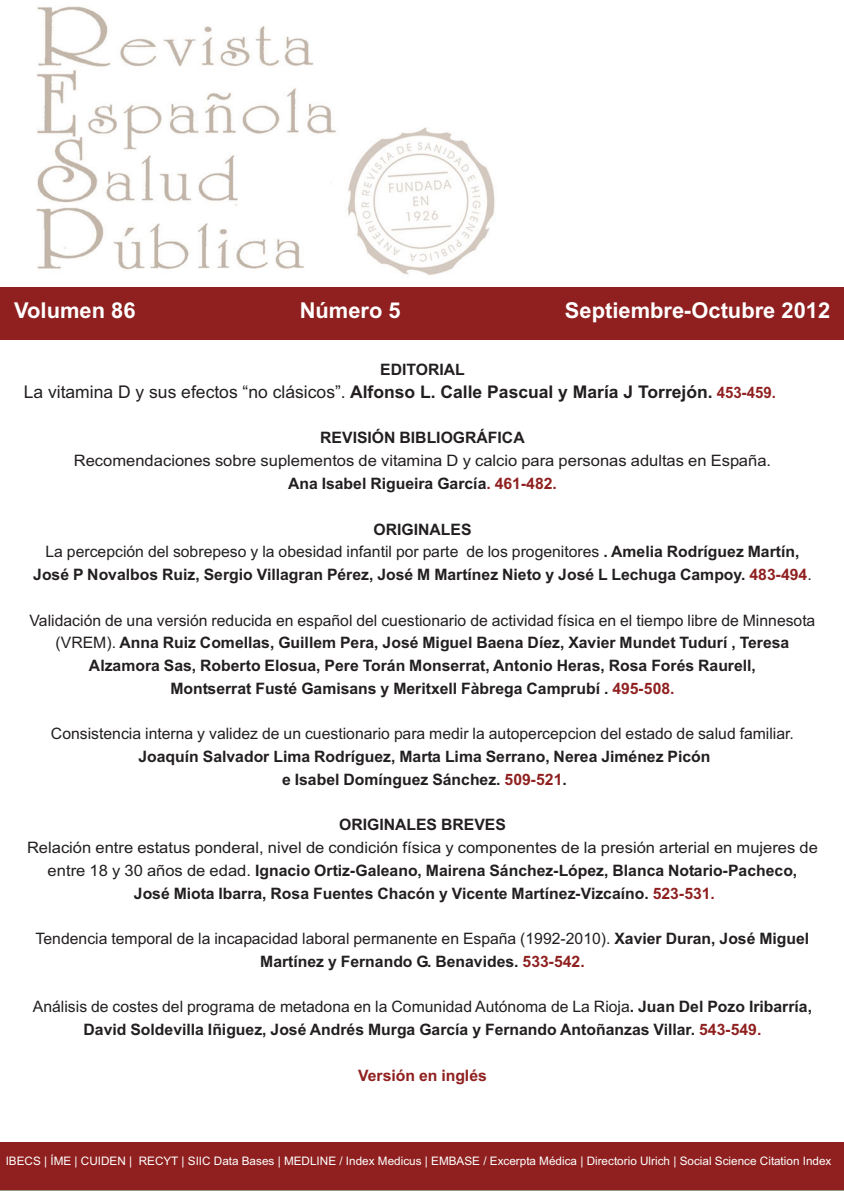
<style>
.page{position:relative;width:844px;height:1191px;background:#fff}
.page>*{position:absolute;margin:0;border:0;box-sizing:border-box;transform-origin:0 0}
.t1{font:700 21.88px "Arial";color:#fff}
.t2{font:700 17.5px "Arial";color:#231f20}
.t3{font:700 15.75px/22.8px "Arial";color:#231f20;text-align:center}
.t4{font:15.75px/22.8px "Arial";color:#231f20;text-align:center}
.t5{font:15.75px/22.8px "Arial";color:#231f20;text-align:center;scale:1.05 1}
.t6{font:700 15.75px "Arial";color:#8f201f}
.t7{font:11.72px "Arial";color:#fff}
.s1{font-weight:400}
.s2{font-size:15.75px;color:#8f201f}
.s3{font-weight:700}
.s4{font-weight:700;color:#8f201f}
.s5{color:#8f201f}
</style>
<div class="page">
<img style="left:36px;top:6px;width:459px;height:270px">
<div style="left:0;top:1143px;width:843px;height:48px;background:#99978d"></div>
<div style="left:0;top:1142px;width:843px;height:48px;background:#8f201f"></div>
<div style="left:0;top:287px;width:843px;height:52px;background:#8f201f"></div>
<h1 class="t1" style="left:14px;top:298px;width:123px">Volumen 86</h1>
<h1 class="t1" style="left:300px;top:298px;width:102px">Número 5</h1>
<h1 class="t1" style="left:565px;top:298px;width:267px">Septiembre-Octubre 2012</h1>
<p class="t3" style="left:380px;top:358px;width:86px">EDITORIAL</p>
<p class="t2" style="left:24px;top:382px;width:753px"><span class="s1">La vitamina D y sus efectos “no clásicos”.</span> Alfonso L. Calle Pascual y María J Torrejón. <span class="s2">453-459.</span></p>
<p class="t3" style="left:320px;top:427px;width:206px">REVISIÓN BIBLIOGRÁFICA</p>
<p class="t5" style="left:74px;top:449px;width:665px">Recomendaciones sobre suplementos de vitamina D y calcio para personas adultas en España.<br><span class="s3">Ana Isabel Rigueira García</span><span class="s4">. 461-482.</span></p>
<p class="t3" style="left:33px;top:518px;width:779px">ORIGINALES<br><span class="s1">La percepción del sobrepeso y la obesidad infantil por parte de los progenitores</span> . Amelia Rodríguez Martín,<br>José P Novalbos Ruiz, Sergio Villagran Pérez, José M Martínez Nieto y José L Lechuga Campoy. <span class="s5">483-494</span><span class="s1">.</span></p>
<p class="t3" style="left:30px;top:609px;width:787px"><span class="s1">Validación de una versión reducida en español del cuestionario de actividad física en el tiempo libre de Minnesota (VREM).</span> Anna Ruiz Comellas, Guillem Pera, José Miguel Baena Díez, Xavier Mundet Tudurí , Teresa Alzamora Sas, Roberto Elosua, Pere Torán Monserrat, Antonio Heras, Rosa Forés Raurell,<br>Montserrat Fusté Gamisans y Meritxell Fàbrega Camprubí . <span class="s5">495-508.</span></p>
<p class="t4" style="left:51px;top:722px;width:744px">Consistencia interna y validez de un cuestionario para medir la autopercepcion del estado de salud familiar.</p>
<p class="t3" style="left:138px;top:745px;width:573px">Joaquín Salvador Lima Rodríguez, Marta Lima Serrano, Nerea Jiménez Picón e Isabel Domínguez Sánchez. <span class="s5">509-521</span>.</p>
<p class="t3" style="left:339px;top:813px;width:168px">ORIGINALES BREVES</p>
<p class="t3" style="left:27px;top:836px;width:792px"><span class="s1">Relación entre estatus ponderal, nivel de condición física y componentes de la presión arterial en mujeres de entre 18 y 30 años de edad.</span> Ignacio Ortiz-Galeano, Mairena Sánchez-López, Blanca Notario-Pacheco,<br>José Miota Ibarra, Rosa Fuentes Chacón y Vicente Martínez-Vizcaíno. <span class="s5">523-531.</span></p>
<p class="t4" style="left:36px;top:927px;width:775px">Tendencia temporal de la incapacidad laboral permanente en España (1992-2010). <span class="s3">Xavier Duran, José Miguel<br>Martínez y Fernando G. Benavides.</span> <span class="s4">533-542.</span></p>
<p class="t3" style="left:33px;top:995px;width:780px"><span class="s1">Análisis de costes del programa de metadona en la Comunidad Autónoma de La Rioja</span>. Juan Del Pozo Iribarría,<br>David Soldevilla Iñiguez, José Andrés Murga García y Fernando Antoñanzas Villar. <span class="s5">543-549.</span></p>
<p class="t6" style="left:358px;top:1066px;width:130px">Versión en inglés</p>
<p class="t7" style="left:6px;top:1154px;width:827px">IBECS | ÍME | CUIDEN | RECYT | SIIC Data Bases | MEDLINE / Index Medicus | EMBASE / Excerpta Médica | Directorio Ulrich | Social Science Citation Index</p>
</div>
